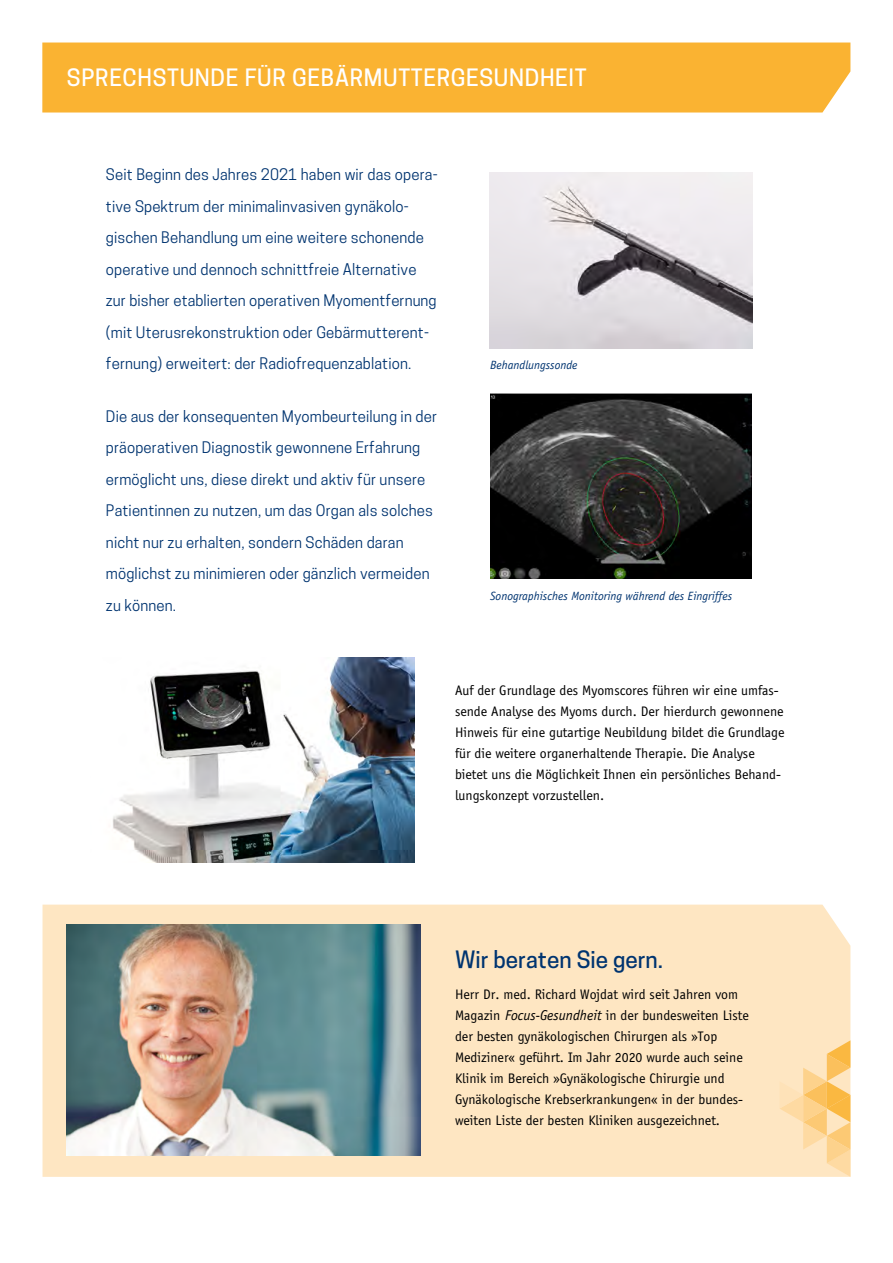
<style>
.page{position:relative;width:893px;height:1263px;background:#fff}
.page>*{position:absolute;margin:0;border:0;box-sizing:border-box;transform-origin:0 0}
.t1{font:500 22.5px "Cooper Hewitt";letter-spacing:.03em;color:#fff}
.t2{font:500 22.5px "Cooper Hewitt";color:#003470}
.t3{font:15px/31.5px "Cooper Hewitt";letter-spacing:.01em;color:#003470}
.t4{font:14.25px/21px "Officina Sans";color:#000}
.t5{font:italic 12px "Officina Sans";color:#003470}
.s1{font-style:italic}
</style>
<div class="page">
<img style="left:113px;top:658px;width:301px;height:205px">
<div style="left:42px;top:43px;width:808px;height:70px;background:#fab332"></div>
<div style="left:43px;top:905px;width:807px;height:272px;background:#fee6c2"></div>
<img style="left:67px;top:925px;width:354px;height:231px">
<svg style="left:779px;top:1040px;width:71px;height:137px;background:#fdd9a1"></svg>
<img style="left:489px;top:172px;width:263px;height:176px">
<img style="left:490px;top:393px;width:262px;height:185px">
<h1 class="t1" style="left:67px;top:64px;width:521px">SPRECHSTUNDE FÜR GEBÄRMUTTERGESUNDHEIT</h1>
<p class="t3" style="left:106px;top:159px;width:333px">Seit Beginn des Jahres 2021 haben wir das opera&shy;tive Spektrum der minimalinvasiven gynäkolo&shy;gischen Behandlung um eine weitere schonende operative und dennoch schnittfreie Alternative zur bisher etablierten operativen Myomentfernung (mit Uterusrekonstruktion oder Gebärmutterent&shy;fernung) erweitert: der Radiofrequenzablation.</p>
<p class="t3" style="left:106px;top:400px;width:333px">Die aus der konsequenten Myombeurteilung in der präoperativen Diagnostik gewonnene Erfahrung ermöglicht uns, diese direkt und aktiv für unsere Patientinnen zu nutzen, um das Organ als solches nicht nur zu erhalten, sondern Schäden daran möglichst zu minimieren oder gänzlich vermeiden zu können.</p>
<p class="t5" style="left:490px;top:358px;width:89px">Behandlungssonde</p>
<p class="t5" style="left:490px;top:589px;width:244px">Sonographisches Monitoring während des Eingriffes</p>
<p class="t4" style="left:455px;top:679px;width:331px">Auf der Grundlage des Myomscores führen wir eine umfas&shy;sende Analyse des Myoms durch. Der hierdurch gewonnene Hinweis für eine gutartige Neubildung bildet die Grundlage für die weitere organerhaltende Therapie. Die Analyse bietet uns die Möglichkeit Ihnen ein persönliches Behand&shy;lungskonzept vorzustellen.</p>
<h1 class="t2" style="left:455px;top:946px;width:210px">Wir beraten Sie gern.</h1>
<p class="t4" style="left:455px;top:984px;width:295px">Herr Dr. med. Richard Wojdat wird seit Jahren vom Magazin <span class="s1">Focus-Gesundheit</span> in der bundesweiten Liste der besten gynäkologischen Chirurgen als »Top Mediziner« geführt. Im Jahr 2020 wurde auch seine Klinik im Bereich »Gynäkologische Chirurgie und Gynäkologische Krebserkrankungen« in der bundes&shy;weiten Liste der besten Kliniken ausgezeichnet.</p>
</div>
